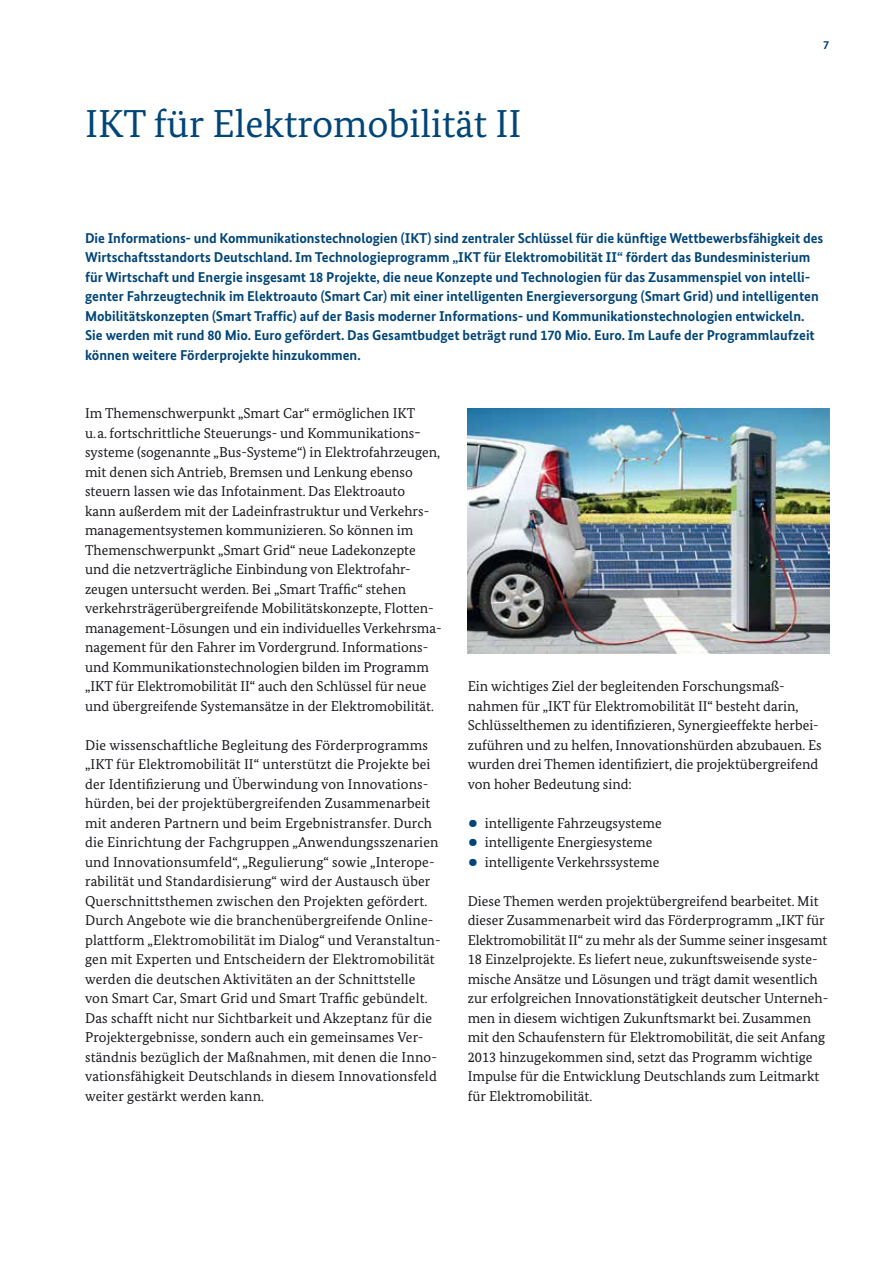
<style>
.page{position:relative;width:893px;height:1263px;background:#fff}
.page>*{position:absolute;margin:0;border:0;box-sizing:border-box;transform-origin:0 0}
.t1{font:39px "Bundes Serif";color:#004578}
.t2{font:14.25px/19.5px "Bundes Serif";color:#1a171c}
.t3{font:700 14.25px/19.5px "Bundes Sans";color:#004578}
.t4{font:700 12px "Bundes Sans";color:#004578}
.s1{font-weight:700;font-size:31.5px;color:#004578}
</style>
<div class="page">
<img style="left:468px;top:408px;width:361px;height:245px">
<h1 class="t1" style="left:85px;top:99px;width:438px">IKT für Elektromobilität II</h1>
<p class="t4" style="left:823px;top:38px;width:7px">7</p>
<p class="t3" style="left:85px;top:228px;width:740px">Die Informations- und Kommunikationstechnologien (IKT) sind zentraler Schlüssel für die künftige Wettbewerbsfähigkeit des Wirtschaftsstandorts Deutschland. Im Technologieprogramm „IKT für Elektromobilität II“ fördert das Bundesministerium für Wirtschaft und Energie insgesamt 18 Projekte, die neue Konzepte und Technologien für das Zusammenspiel von intelli&shy;genter Fahrzeugtechnik im Elektroauto (Smart Car) mit einer intelligenten Energieversorgung (Smart Grid) und intelligenten Mobilitätskonzepten (Smart Traffic) auf der Basis moderner Informations- und Kommunikationstechnologien entwickeln.<br>Sie werden mit rund 80 Mio. Euro gefördert. Das Gesamtbudget beträgt rund 170 Mio. Euro. Im Laufe der Programmlaufzeit können weitere Förderprojekte hinzukommen.</p>
<p class="t2" style="left:85px;top:403px;width:358px">Im Themenschwerpunkt „Smart Car“ ermöglichen IKT<br>u.a. fortschrittliche Steuerungs- und Kommunikations&shy;systeme (sogenannte „Bus-Systeme“) in Elektrofahrzeugen, mit denen sich Antrieb, Bremsen und Lenkung ebenso steuern lassen wie das Infotainment. Das Elektroauto<br>kann außerdem mit der Ladeinfrastruktur und Verkehrs&shy;managementsystemen kommunizieren. So können im Themenschwerpunkt „Smart Grid“ neue Ladekonzepte und die netzverträgliche Einbindung von Elektrofahr&shy;zeugen untersucht werden. Bei „Smart Traffic“ stehen verkehrsträgerübergreifende Mobilitätskonzepte, Flotten&shy;management-Lösungen und ein individuelles Verkehrsma&shy;nagement für den Fahrer im Vordergrund. Informations&shy;und Kommunikationstechnologien bilden im Programm „IKT für Elektromobilität II“ auch den Schlüssel für neue und übergreifende Systemansätze in der Elektromobilität.</p>
<p class="t2" style="left:85px;top:735px;width:355px">Die wissenschaftliche Begleitung des Förderprogramms „IKT für Elektromobilität II“ unterstützt die Projekte bei der Identifizierung und Überwindung von Innovations&shy;hürden, bei der projektübergreifenden Zusammenarbeit mit anderen Partnern und beim Ergebnistransfer. Durch die Einrichtung der Fachgruppen „Anwendungsszenarien und Innovationsumfeld“, „Regulierung“ sowie „Interope&shy;rabilität und Standardisierung“ wird der Austausch über Querschnittsthemen zwischen den Projekten gefördert.<br>Durch Angebote wie die branchenübergreifende Online&shy;plattform „Elektromobilität im Dialog“ und Veranstaltun&shy;gen mit Experten und Entscheidern der Elektromobilität werden die deutschen Aktivitäten an der Schnittstelle von Smart Car, Smart Grid und Smart Traffic gebündelt.<br>Das schafft nicht nur Sichtbarkeit und Akzeptanz für die Projektergebnisse, sondern auch ein gemeinsames Ver&shy;ständnis bezüglich der Maßnahmen, mit denen die Inno&shy;vationsfähigkeit Deutschlands in diesem Innovationsfeld weiter gestärkt werden kann.</p>
<p class="t2" style="left:468px;top:676px;width:356px">Ein wichtiges Ziel der begleitenden Forschungsmaß&shy;nahmen für „IKT für Elektromobilität II“ besteht darin, Schlüsselthemen zu identifizieren, Synergieeffekte herbei&shy;zuführen und zu helfen, Innovationshürden abzubauen. Es wurden drei Themen identifiziert, die projektübergreifend von hoher Bedeutung sind:</p>
<p class="t2" style="left:468px;top:813px;width:195px"><span class="s1">•</span> intelligente Fahrzeugsysteme</p>
<p class="t2" style="left:468px;top:833px;width:186px"><span class="s1">•</span> intelligente Energiesysteme</p>
<p class="t2" style="left:468px;top:852px;width:193px"><span class="s1">•</span> intelligente Verkehrssysteme</p>
<p class="t2" style="left:468px;top:891px;width:362px">Diese Themen werden projektübergreifend bearbeitet. Mit dieser Zusammenarbeit wird das Förderprogramm „IKT für Elektromobilität II“ zu mehr als der Summe seiner insgesamt 18 Einzelprojekte. Es liefert neue, zukunftsweisende syste&shy;mische Ansätze und Lösungen und trägt damit wesentlich zur erfolgreichen Innovationstätigkeit deutscher Unterneh&shy;men in diesem wichtigen Zukunftsmarkt bei. Zusammen mit den Schaufenstern für Elektromobilität, die seit Anfang 2013 hinzugekommen sind, setzt das Programm wichtige Impulse für die Entwicklung Deutschlands zum Leitmarkt für Elektromobilität.</p>
</div>
